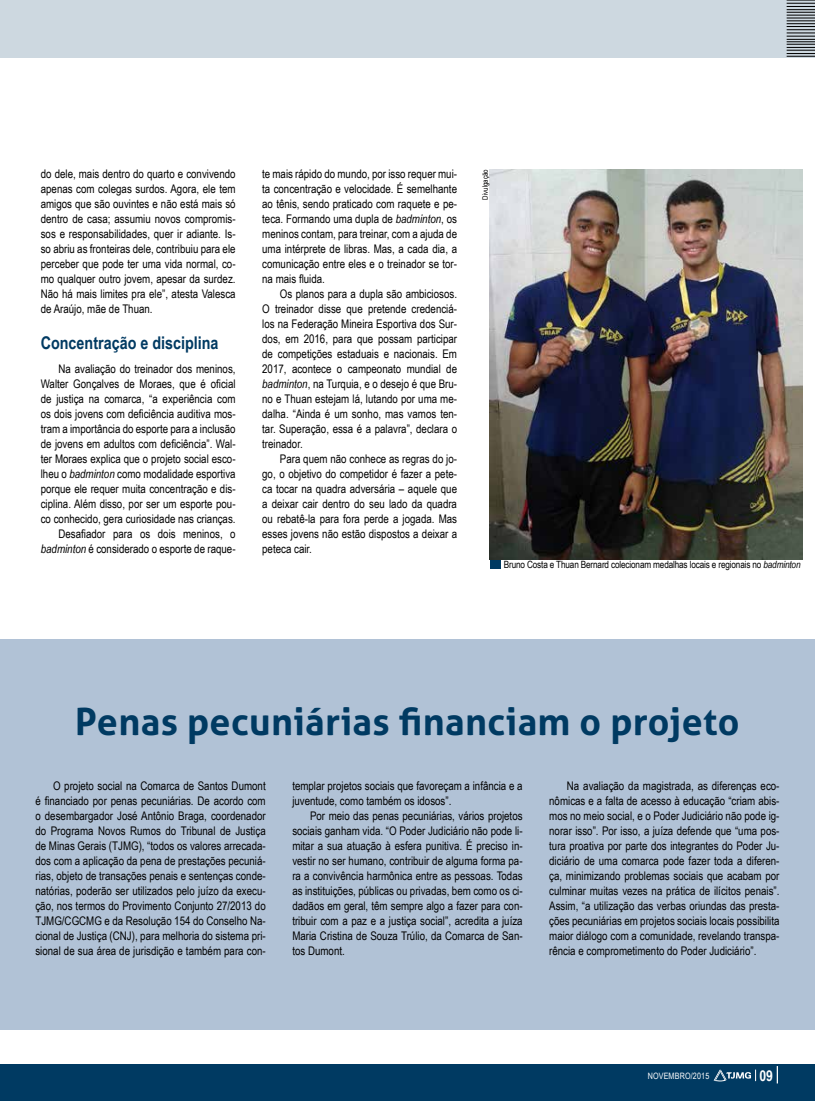
<style>
.page{position:relative;width:815px;height:1101px;background:#fff}
.page>*{position:absolute;margin:0;border:0;box-sizing:border-box;transform-origin:0 0}
.t1{font:700 37.5px "Aller";letter-spacing:.01em;color:#003a62}
.t2{font:700 17.5px "Arial Narrow";color:#003a62}
.t3{font:700 15px "Arial Narrow";color:#fff}
.t4{font:11.88px/15px "Arial Narrow";color:#000;text-align:justify}
.t5{font:10px "Arial Narrow";letter-spacing:-.015em;color:#000}
.t6{font:8.75px "Arial Narrow";letter-spacing:.02em;color:#fff}
.t7{font:7.5px "Arial Narrow";color:#000}
.s1{font-style:italic}
</style>
<div class="page">
<div style="left:0;top:639px;width:815px;height:389px;background:#b1c2d6"></div>
<div style="left:0;top:1064px;width:815px;height:36px;background:#003a62"></div>
<img style="left:490px;top:169px;width:312px;height:390px">
<div style="left:0;top:0;width:815px;height:57px;background:#cdd8e0"></div>
<svg style="left:787px;top:0;width:28px;height:57px"></svg>
<svg style="left:714px;top:1069px;width:42px;height:12px"></svg>
<svg style="left:777px;top:1066px;width:1px;height:17px"></svg>
<div style="left:490px;top:560px;width:10px;height:9px;background:#003a62"></div>
<p class="t4" style="left:41px;top:166px;width:196px">do dele, mais dentro do quarto e convivendo apenas com colegas surdos. Agora, ele tem amigos que são ouvintes e não está mais só dentro de casa; assumiu novos compromis&shy;sos e responsabilidades, quer ir adiante. Is&shy;so abriu as fronteiras dele, contribuiu para ele perceber que pode ter uma vida normal, co&shy;mo qualquer outro jovem, apesar da surdez.<br>Não há mais limites pra ele”, atesta Valesca de Araújo, mãe de Thuan.</p>
<h2 class="t2" style="left:41px;top:329px;width:179px">Concentração e disciplina</h2>
<p class="t4" style="left:41px;top:361px;width:196px;text-align:right">Na avaliação do treinador dos meninos, Walter Gonçalves de Moraes, que é oficial de justiça na comarca, “a experiência com os dois jovens com deficiência auditiva mos&shy;tram a importância do esporte para a inclusão de jovens em adultos com deficiência”. Wal&shy;ter Moraes explica que o projeto social esco&shy;lheu o <span class="s1">badminton</span> como modalidade esportiva porque ele requer muita concentração e dis&shy;ciplina. Além disso, por ser um esporte pou&shy;co conhecido, gera curiosidade nas crianças.<br>Desafiador para os dois meninos, o <span class="s1">badminton</span> é considerado o esporte de raque-</p>
<p class="t4" style="left:262px;top:166px;width:196px">te mais rápido do mundo, por isso requer mui&shy;ta concentração e velocidade. É semelhante ao tênis, sendo praticado com raquete e pe&shy;teca. Formando uma dupla de <span class="s1">badminton</span>, os meninos contam, para treinar, com a ajuda de uma intérprete de libras. Mas, a cada dia, a comunicação entre eles e o treinador se tor&shy;na mais fluida.</p>
<p class="t4" style="left:262px;top:286px;width:196px;text-indent:18px">Os planos para a dupla são ambiciosos.<br>O treinador disse que pretende credenciá&shy;los na Federação Mineira Esportiva dos Sur&shy;dos, em 2016, para que possam participar de competições estaduais e nacionais. Em 2017, acontece o campeonato mundial de <span class="s1">badminton</span>, na Turquia, e o desejo é que Bru&shy;no e Thuan estejam lá, lutando por uma me&shy;dalha. “Ainda é um sonho, mas vamos ten&shy;tar. Superação, essa é a palavra”, declara o treinador.</p>
<p class="t4" style="left:262px;top:451px;width:196px;text-indent:18px">Para quem não conhece as regras do jo&shy;go, o objetivo do competidor é fazer a pete&shy;ca tocar na quadra adversária – aquele que a deixar cair dentro do seu lado da quadra ou rebatê-la para fora perde a jogada. Mas esses jovens não estão dispostos a deixar a peteca cair.</p>
<p class="t7" style="left:480px;top:200px;width:32px;rotate:-90deg">Divulgação</p>
<p class="t5" style="left:504px;top:557px;width:298px">Bruno Costa e Thuan Bernard colecionam medalhas locais e regionais no <span class="s1">badminton</span></p>
<h1 class="t1" style="left:75px;top:698px;width:666px">Penas pecuniárias financiam o projeto</h1>
<p class="t4" style="left:35px;top:777px;width:232px;text-indent:18px">O projeto social na Comarca de Santos Dumont é financiado por penas pecuniárias. De acordo com o desembargador José Antônio Braga, coordenador do Programa Novos Rumos do Tribunal de Justiça de Minas Gerais (TJMG), “todos os valores arrecada&shy;dos com a aplicação da pena de prestações pecuniá&shy;rias, objeto de transações penais e sentenças conde&shy;natórias, poderão ser utilizados pelo juízo da execu&shy;ção, nos termos do Provimento Conjunto 27/2013 do TJMG/CGCMG e da Resolução 154 do Conselho Na&shy;cional de Justiça (CNJ), para melhoria do sistema pri&shy;sional de sua área de jurisdição e também para con-</p>
<p class="t4" style="left:549px;top:777px;width:232px;text-indent:18px">Na avaliação da magistrada, as diferenças eco&shy;nômicas e a falta de acesso à educação “criam abis&shy;mos no meio social, e o Poder Judiciário não pode ig&shy;norar isso”. Por isso, a juíza defende que “uma pos&shy;tura proativa por parte dos integrantes do Poder Ju&shy;diciário de uma comarca pode fazer toda a diferen&shy;ça, minimizando problemas sociais que acabam por culminar muitas vezes na prática de ilícitos penais”.<br>Assim, “a utilização das verbas oriundas das presta&shy;ções pecuniárias em projetos sociais locais possibilita maior diálogo com a comunidade, revelando transpa&shy;rência e comprometimento do Poder Judiciário”.</p>
<p class="t4" style="left:292px;top:777px;width:232px">templar projetos sociais que favoreçam a infância e a juventude, como também os idosos”.</p>
<p class="t4" style="left:292px;top:807px;width:232px;text-indent:18px">Por meio das penas pecuniárias, vários projetos sociais ganham vida. “O Poder Judiciário não pode li&shy;mitar a sua atuação à esfera punitiva. É preciso in&shy;vestir no ser humano, contribuir de alguma forma pa&shy;ra a convivência harmônica entre as pessoas. Todas as instituições, públicas ou privadas, bem como os ci&shy;dadãos em geral, têm sempre algo a fazer para con&shy;tribuir com a paz e a justiça social”, acredita a juíza Maria Cristina de Souza Trúlio, da Comarca de San&shy;tos Dumont.</p>
<p class="t6" style="left:648px;top:1069px;width:63px">NOVEMBRO/2015</p>
<p class="t3" style="left:759px;top:1064px;width:15px">09</p>
</div>
